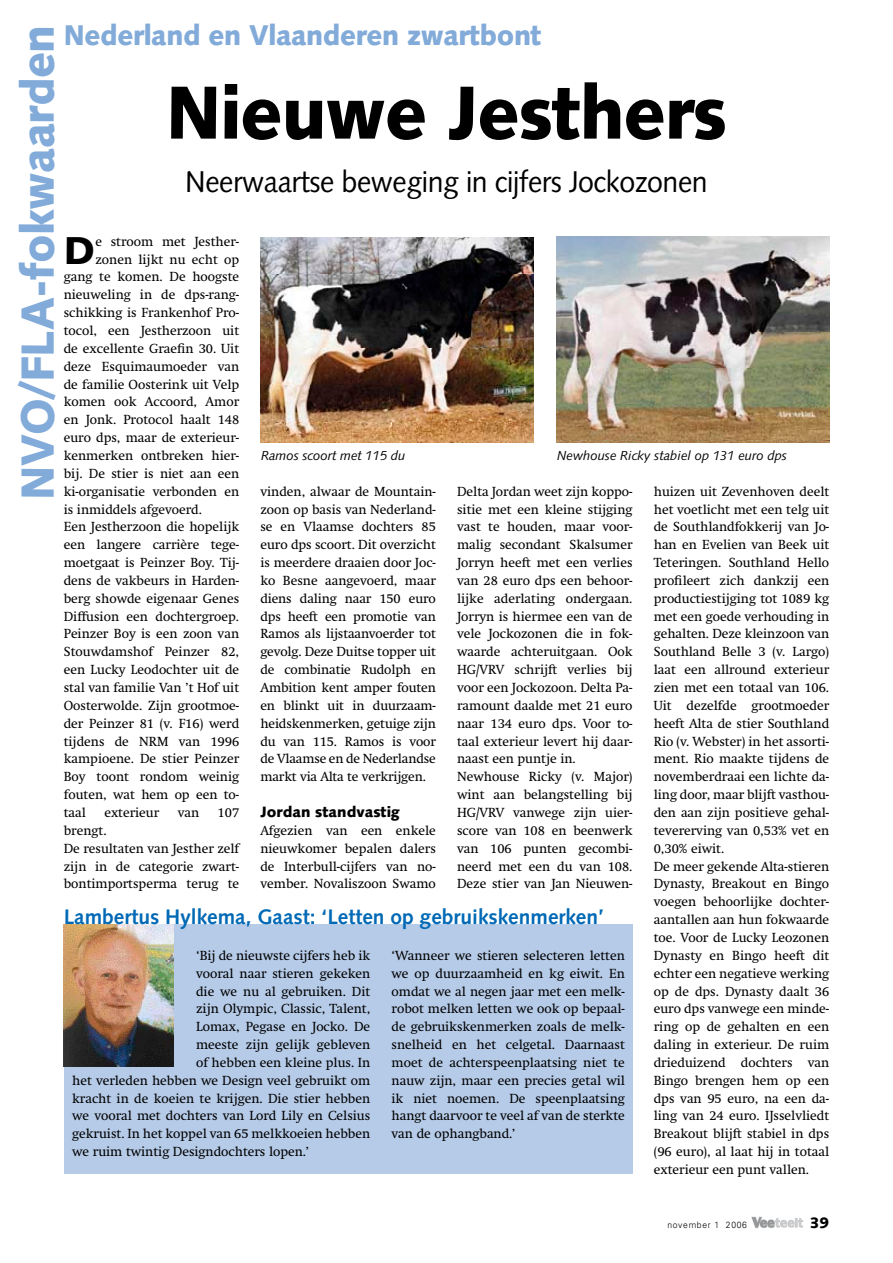
<style>
.page{position:relative;width:893px;height:1263px;background:#fff}
.page>*{position:absolute;margin:0;border:0;box-sizing:border-box;transform-origin:0 0}
.t1{font:900 75px "Syntax";letter-spacing:-.015em;color:#000;scale:.95 1}
.t2{font:900 46.5px "Syntax";letter-spacing:-.015em;color:#82abd9;scale:.95 1}
.t3{font:900 38.85px "Syntax";color:#000}
.t4{font:30px "Syntax";letter-spacing:-.015em;color:#000;scale:.95 1}
.t5{font:900 28.5px "Syntax";letter-spacing:-.015em;color:#82abd9;scale:.95 1}
.t6{font:700 21px "Syntax";color:#0069b5}
.t7{font:900 15px "Syntax";color:#000}
.t8{font:13.05px/17.9px "Swift";color:#000}
.t9{font:italic 13.05px "Syntax";color:#000}
.t10{font:300 9px "Univers";letter-spacing:.08em;color:#000;scale:.95 1}
</style>
<div class="page">
<svg style="left:751px;top:1216px;width:52px;height:12px"></svg>
<div style="left:64px;top:924px;width:568px;height:250px;background:#b6cbe8"></div>
<img style="left:64px;top:924px;width:110px;height:143px">
<img style="left:260px;top:237px;width:273px;height:205px">
<img style="left:556px;top:237px;width:273px;height:205px">
<h2 class="t2" style="left:10px;top:500px;width:501px;rotate:-90deg">NVO/FLA-fokwaarden</h2>
<h3 class="t5" style="left:64px;top:18px;width:504px">Nederland en Vlaanderen zwartbont</h3>
<h1 class="t1" style="left:166px;top:68px;width:592px">Nieuwe Jesthers</h1>
<h3 class="t4" style="left:185px;top:164px;width:551px">Neerwaartse beweging in cijfers Jockozonen</h3>
<h3 class="t3" style="left:64px;top:227px;width:33px">D</h3>
<p class="t8" style="left:95px;top:232px;width:145px">e stroom met Jesther-</p>
<p class="t8" style="left:95px;top:250px;width:145px">zonen lijkt nu echt op</p>
<p class="t8" style="left:64px;top:268px;width:177px">gang te komen. De hoogste</p>
<p class="t8" style="left:64px;top:286px;width:177px">nieuweling in de dps-rang-</p>
<p class="t8" style="left:64px;top:304px;width:177px">schikking is Frankenhof Pro-</p>
<p class="t8" style="left:64px;top:322px;width:177px">tocol, een Jestherzoon uit</p>
<p class="t8" style="left:64px;top:339px;width:177px">de excellente Graefin 30. Uit</p>
<p class="t8" style="left:64px;top:357px;width:177px">deze Esquimaumoeder van</p>
<p class="t8" style="left:64px;top:375px;width:177px">de familie Oosterink uit Velp</p>
<p class="t8" style="left:64px;top:393px;width:177px">komen ook Accoord, Amor</p>
<p class="t8" style="left:64px;top:411px;width:177px">en Jonk. Protocol haalt 148</p>
<p class="t8" style="left:64px;top:429px;width:177px">euro dps, maar de exterieur-</p>
<p class="t8" style="left:64px;top:447px;width:177px">kenmerken ontbreken hier-</p>
<p class="t8" style="left:64px;top:464px;width:177px">bij. De stier is niet aan een</p>
<p class="t8" style="left:64px;top:482px;width:177px">ki-organisatie verbonden en</p>
<p class="t8" style="left:64px;top:500px;width:140px">is inmiddels afgevoerd.</p>
<p class="t8" style="left:64px;top:518px;width:177px">Een Jestherzoon die hopelijk</p>
<p class="t8" style="left:64px;top:536px;width:177px">een langere carrière tege-</p>
<p class="t8" style="left:64px;top:554px;width:177px">moetgaat is Peinzer Boy. Tij-</p>
<p class="t8" style="left:64px;top:572px;width:177px">dens de vakbeurs in Harden-</p>
<p class="t8" style="left:64px;top:589px;width:177px">berg showde eigenaar Genes</p>
<p class="t8" style="left:64px;top:607px;width:177px">Diffusion een dochtergroep.</p>
<p class="t8" style="left:64px;top:625px;width:177px">Peinzer Boy is een zoon van</p>
<p class="t8" style="left:64px;top:643px;width:177px">Stouwdamshof Peinzer 82,</p>
<p class="t8" style="left:64px;top:661px;width:177px">een Lucky Leodochter uit de</p>
<p class="t8" style="left:64px;top:679px;width:177px">stal van familie Van ’t Hof uit</p>
<p class="t8" style="left:64px;top:696px;width:177px">Oosterwolde. Zijn grootmoe-</p>
<p class="t8" style="left:64px;top:714px;width:177px">der Peinzer 81 (v. F16) werd</p>
<p class="t8" style="left:64px;top:732px;width:177px">tijdens de NRM van 1996</p>
<p class="t8" style="left:64px;top:750px;width:177px">kampioene. De stier Peinzer</p>
<p class="t8" style="left:64px;top:768px;width:177px">Boy toont rondom weinig</p>
<p class="t8" style="left:64px;top:786px;width:177px">fouten, wat hem op een to-</p>
<p class="t8" style="left:64px;top:804px;width:24px">taal</p>
<p class="t8" style="left:104px;top:804px;width:56px">exterieur</p>
<p class="t8" style="left:178px;top:804px;width:23px">van</p>
<p class="t8" style="left:218px;top:804px;width:23px">107</p>
<p class="t8" style="left:64px;top:821px;width:177px">brengt.<br>De resultaten van Jesther zelf zijn in de categorie zwart&shy;bontimportsperma terug te</p>
<p class="t9" style="left:261px;top:448px;width:146px">Ramos scoort met 115 du</p>
<p class="t9" style="left:557px;top:448px;width:231px">Newhouse Ricky stabiel op 131 euro dps</p>
<p class="t8" style="left:260px;top:482px;width:177px;text-align:justify">vinden, alwaar de Mountain&shy;zoon op basis van Nederland&shy;se en Vlaamse dochters 85 euro dps scoort. Dit overzicht is meerdere draaien door Joc&shy;ko Besne aangevoerd, maar diens daling naar 150 euro dps heeft een promotie van Ramos als lijstaanvoerder tot gevolg. Deze Duitse topper uit de combinatie Rudolph en Ambition kent amper fouten en blinkt uit in duurzaam&shy;heidskenmerken, getuige zijn du van 115. Ramos is voor de Vlaamse en de Nederlandse markt via Alta te verkrijgen.</p>
<p class="t7" style="left:260px;top:803px;width:141px">Jordan standvastig</p>
<p class="t8" style="left:260px;top:821px;width:177px;text-align:justify">Afgezien van een enkele nieuwkomer bepalen dalers de Interbull-cijfers van no&shy;vember. Novaliszoon Swamo</p>
<h3 class="t6" style="left:64px;top:905px;width:542px">Lambertus Hylkema, Gaast: ‘Letten op gebruikskenmerken’</h3>
<p class="t8" style="left:457px;top:482px;width:177px">Delta Jordan weet zijn koppo&shy;sitie met een kleine stijging vast te houden, maar voor&shy;malig secondant Skalsumer<br>Jorryn heeft met een verlies van 28 euro dps een behoor&shy;lijke aderlating ondergaan.<br>Jorryn is hiermee een van de vele Jockozonen die in fok&shy;waarde achteruitgaan. Ook<br>HG/VRV schrijft verlies bij voor een Jockozoon. Delta Pa&shy;ramount daalde met 21 euro naar 134 euro dps. Voor to&shy;taal exterieur levert hij daar&shy;naast een puntje in.<br>Newhouse Ricky (v. Major) wint aan belangstelling bij<br>HG/VRV vanwege zijn uier&shy;score van 108 en beenwerk van 106 punten gecombi&shy;neerd met een du van 108.<br>Deze stier van Jan Nieuwen-</p>
<p class="t8" style="left:654px;top:482px;width:177px">huizen uit Zevenhoven deelt het voetlicht met een telg uit de Southlandfokkerij van Jo&shy;han en Evelien van Beek uit<br>Teteringen. Southland Hello profileert zich dankzij een productiestijging tot 1089 kg met een goede verhouding in gehalten. Deze kleinzoon van<br>Southland Belle 3 (v. Largo) laat een allround exterieur zien met een totaal van 106.<br>Uit dezelfde grootmoeder heeft Alta de stier Southland<br>Rio (v. Webster) in het assorti&shy;ment. Rio maakte tijdens de novemberdraai een lichte da&shy;ling door, maar blijft vasthou&shy;den aan zijn positieve gehal&shy;tevererving van 0,53% vet en<br>0,30% eiwit.<br>De meer gekende Alta-stieren<br>Dynasty, Breakout en Bingo voegen behoorlijke dochter&shy;aantallen aan hun fokwaarde toe. Voor de Lucky Leozonen<br>Dynasty en Bingo heeft dit echter een negatieve werking op de dps. Dynasty daalt 36 euro dps vanwege een minde&shy;ring op de gehalten en een daling in exterieur. De ruim drieduizend dochters van<br>Bingo brengen hem op een dps van 95 euro, na een da&shy;ling van 24 euro. IJsselvliedt<br>Breakout blijft stabiel in dps (96 euro), al laat hij in totaal exterieur een punt vallen.</p>
<p class="t8" style="left:196px;top:946px;width:176px">‘Bij de nieuwste cijfers heb ik</p>
<p class="t8" style="left:196px;top:964px;width:176px">vooral naar stieren gekeken</p>
<p class="t8" style="left:196px;top:982px;width:176px">die we nu al gebruiken. Dit</p>
<p class="t8" style="left:196px;top:1000px;width:176px">zijn Olympic, Classic, Talent,</p>
<p class="t8" style="left:196px;top:1018px;width:176px">Lomax, Pegase en Jocko. De</p>
<p class="t8" style="left:196px;top:1036px;width:176px">meeste zijn gelijk gebleven</p>
<p class="t8" style="left:196px;top:1053px;width:176px">of hebben een kleine plus. In</p>
<p class="t8" style="left:72px;top:1071px;width:300px">het verleden hebben we Design veel gebruikt om</p>
<p class="t8" style="left:72px;top:1089px;width:300px">kracht in de koeien te krijgen. Die stier hebben</p>
<p class="t8" style="left:72px;top:1107px;width:300px">we vooral met dochters van Lord Lily en Celsius</p>
<p class="t8" style="left:72px;top:1125px;width:300px">gekruist. In het koppel van 65 melkkoeien hebben</p>
<p class="t8" style="left:72px;top:1143px;width:239px">we ruim twintig Designdochters lopen.’</p>
<p class="t8" style="left:392px;top:946px;width:235px;text-align:justify">‘Wanneer we stieren selecteren letten we op duurzaamheid en kg eiwit. En omdat we al negen jaar met een melk&shy;robot melken letten we ook op bepaal&shy;de gebruikskenmerken zoals de melk&shy;snelheid en het celgetal. Daarnaast moet de achterspeenplaatsing niet te nauw zijn, maar een precies getal wil ik niet noemen. De speenplaatsing hangt daarvoor te veel af van de sterkte van de ophangband.’</p>
<p class="t10" style="left:667px;top:1219px;width:85px">november 1 2006</p>
<p class="t7" style="left:810px;top:1213px;width:21px">39</p>
</div>
